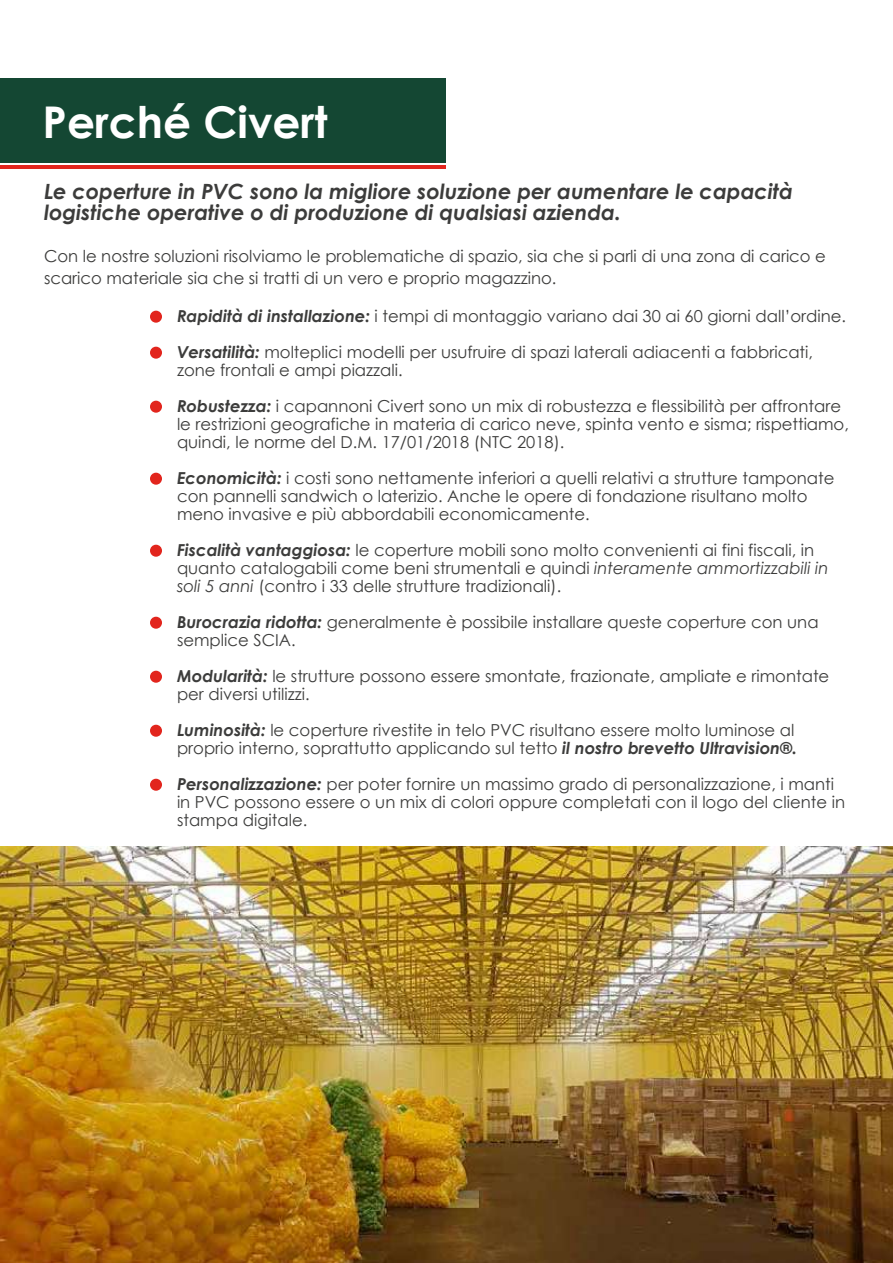
<style>
.page{position:relative;width:893px;height:1263px;background:#fff}
.page>*{position:absolute;margin:0;border:0;box-sizing:border-box;transform-origin:0 0}
.t1{font:700 43.65px "Century Gothic";color:#fff}
.t2{font:italic 700 21px/21px "Century Gothic";color:#3c3c3b}
.t3{font:16.5px/18px "Century Gothic";color:#3c3c3b}
.s1{font-weight:700;font-style:italic}
.s2{font-style:italic}
</style>
<div class="page">
<img style="left:0;top:846px;width:893px;height:417px">
<div style="left:0;top:78px;width:446px;height:84px;background:#144733"></div>
<hr style="left:0;top:165px;width:446px;height:3px;background:#e2251d">
<div style="left:150px;top:311px;width:12px;height:12px;background:#e2251d;border-radius:50%"></div>
<div style="left:150px;top:347px;width:12px;height:12px;background:#e2251d;border-radius:50%"></div>
<div style="left:150px;top:401px;width:12px;height:12px;background:#e2251d;border-radius:50%"></div>
<div style="left:150px;top:473px;width:12px;height:12px;background:#e2251d;border-radius:50%"></div>
<div style="left:150px;top:545px;width:12px;height:12px;background:#e2251d;border-radius:50%"></div>
<div style="left:150px;top:617px;width:12px;height:12px;background:#e2251d;border-radius:50%"></div>
<div style="left:150px;top:671px;width:12px;height:12px;background:#e2251d;border-radius:50%"></div>
<div style="left:150px;top:725px;width:12px;height:12px;background:#e2251d;border-radius:50%"></div>
<div style="left:150px;top:779px;width:12px;height:12px;background:#e2251d;border-radius:50%"></div>
<h1 class="t1" style="left:43px;top:89px;width:287px">Perché Civert</h1>
<p class="t2" style="left:44px;top:180px;width:750px">Le coperture in PVC sono la migliore soluzione per aumentare le capacità logistiche operative o di produzione di qualsiasi azienda.</p>
<p class="t3" style="left:44px;top:246px;width:783px;line-height:21px">Con le nostre soluzioni risolviamo le problematiche di spazio, sia che si parli di una zona di carico e scarico materiale sia che si tratti di un vero e proprio magazzino.</p>
<p class="t3" style="left:177px;top:298px;width:671px;line-height:36px"><span class="s1">Rapidità di installazione:</span> i tempi di montaggio variano dai 30 ai 60 giorni dall’ordine.<br><span class="s1">Versatilità:</span> molteplici modelli per usufruire di spazi laterali adiacenti a fabbricati,</p>
<p class="t3" style="left:177px;top:352px;width:666px;line-height:36px">zone frontali e ampi piazzali.<br><span class="s1">Robustezza:</span> i capannoni Civert sono un mix di robustezza e flessibilità per affrontare</p>
<p class="t3" style="left:177px;top:415px;width:673px">le restrizioni geografiche in materia di carico neve, spinta vento e sisma; rispettiamo, quindi, le norme del D.M. 17/01/2018 (NTC 2018).</p>
<p class="t3" style="left:177px;top:469px;width:659px"><span class="s1">Economicità:</span> i costi sono nettamente inferiori a quelli relativi a strutture tamponate con pannelli sandwich o laterizio. Anche le opere di fondazione risultano molto meno invasive e più abbordabili economicamente.</p>
<p class="t3" style="left:177px;top:541px;width:653px"><span class="s1">Fiscalità vantaggiosa:</span> le coperture mobili sono molto convenienti ai fini fiscali, in quanto catalogabili come beni strumentali e quindi <span class="s2">interamente ammortizzabili in soli 5 anni</span> (contro i 33 delle strutture tradizionali).</p>
<p class="t3" style="left:177px;top:613px;width:643px"><span class="s1">Burocrazia ridotta:</span> generalmente è possibile installare queste coperture con una semplice SCIA.</p>
<p class="t3" style="left:177px;top:667px;width:654px"><span class="s1">Modularità:</span> le strutture possono essere smontate, frazionate, ampliate e rimontate per diversi utilizzi.</p>
<p class="t3" style="left:177px;top:721px;width:621px"><span class="s1">Luminosità:</span> le coperture rivestite in telo PVC risultano essere molto luminose al proprio interno, soprattutto applicando sul tetto <span class="s1">il nostro brevetto Ultravision®.</span></p>
<p class="t3" style="left:177px;top:775px;width:670px"><span class="s1">Personalizzazione:</span> per poter fornire un massimo grado di personalizzazione, i manti in PVC possono essere o un mix di colori oppure completati con il logo del cliente in stampa digitale.</p>
</div>
